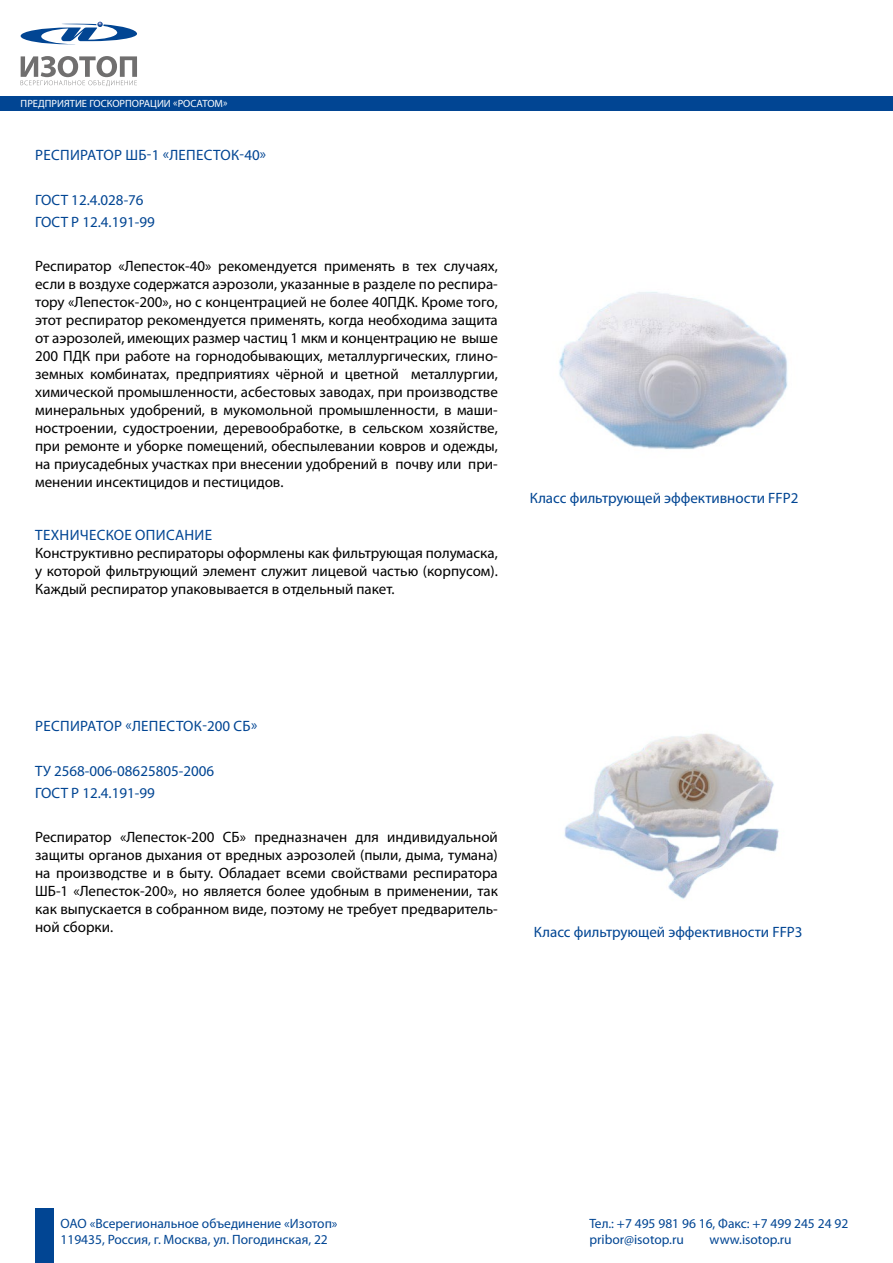
<style>
.page{position:relative;width:893px;height:1263px;background:#fff}
.page>*{position:absolute;margin:0;border:0;box-sizing:border-box;transform-origin:0 0}
.t1{font:15px/18px "Myriad Pro";color:#000;text-align:justify}
.t2{font:15px/22.2px "Myriad Pro";color:#014593}
.t3{font:15px "Myriad Pro";letter-spacing:.02em;color:#014593}
.t4{font:13.5px/16.2px "Myriad Pro";color:#014593}
.t5{font:10.5px "Myriad Pro";color:#fff}
</style>
<div class="page">
<div style="left:35px;top:1209px;width:19px;height:54px;background:#014593"></div>
<div style="left:0;top:96px;width:893px;height:15px;background:#014593"></div>
<svg style="left:21px;top:56px;width:116px;height:30px"></svg>
<svg style="left:21px;top:22px;width:116px;height:22px"></svg>
<img style="left:564px;top:733px;width:215px;height:166px">
<img style="left:559px;top:292px;width:229px;height:158px">
<p class="t5" style="left:21px;top:97px;width:208px">ПРЕДПРИЯТИЕ ГОСКОРПОРАЦИИ «РОСАТОМ»</p>
<p class="t3" style="left:35px;top:146px;width:232px">РЕСПИРАТОР ШБ-1 «ЛЕПЕСТОК-40»</p>
<p class="t2" style="left:35px;top:188px;width:121px">ГОСТ 12.4.028-76<br>ГОСТ Р 12.4.191-99</p>
<p class="t1" style="left:35px;top:257px;width:464px">Респиратор «Лепесток-40» рекомендуется применять в тех случаях, если в воздухе содержатся аэрозоли, указанные в разделе по респира&shy;тору «Лепесток-200», но с концентрацией не более 40ПДК. Кроме того, этот респиратор рекомендуется применять, когда необходима защита от аэрозолей, имеющих размер частиц 1 мкм и концентрацию не выше 200 ПДК при работе на горнодобывающих, металлургических, глино&shy;земных комбинатах, предприятиях чёрной и цветной металлургии, химической промышленности, асбестовых заводах, при производстве минеральных удобрений, в мукомольной промышленности, в маши&shy;ностроении, судостроении, деревообработке, в сельском хозяйстве, при ремонте и уборке помещений, обеспылевании ковров и одежды, на приусадебных участках при внесении удобрений в почву или при&shy;менении инсектицидов и пестицидов.</p>
<p class="t3" style="left:35px;top:526px;width:178px">ТЕХНИЧЕСКОЕ ОПИСАНИЕ</p>
<p class="t1" style="left:35px;top:544px;width:464px">Конструктивно респираторы оформлены как фильтрующая полумаска, у которой фильтрующий элемент служит лицевой частью (корпусом).<br>Каждый респиратор упаковывается в отдельный пакет.</p>
<p class="t2" style="left:530px;top:487px;width:270px">Класс фильтрующей эффективности FFP2</p>
<p class="t3" style="left:35px;top:717px;width:223px">РЕСПИРАТОР «ЛЕПЕСТОК-200 СБ»</p>
<p class="t2" style="left:35px;top:759px;width:181px">ТУ 2568-006-08625805-2006<br>ГОСТ Р 12.4.191-99</p>
<p class="t1" style="left:35px;top:828px;width:464px">Респиратор «Лепесток-200 СБ» предназначен для индивидуальной защиты органов дыхания от вредных аэрозолей (пыли, дыма, тумана) на производстве и в быту. Обладает всеми свойствами респиратора ШБ-1 «Лепесток-200», но является более удобным в применении, так как выпускается в собранном виде, поэтому не требует предваритель&shy;ной сборки.</p>
<p class="t2" style="left:534px;top:920px;width:270px">Класс фильтрующей эффективности FFP3</p>
<p class="t4" style="left:60px;top:1215px;width:279px">ОАО «Всерегиональное объединение «Изотоп»<br>119435, Россия, г. Москва, ул. Погодинская, 22</p>
<p class="t4" style="left:589px;top:1215px;width:260px">Тел.: +7 495 981 96 16, Факс: +7 499 245 24 92 pribor@isotop.ru</p>
<p class="t4" style="left:710px;top:1231px;width:84px">www.isotop.ru</p>
</div>
